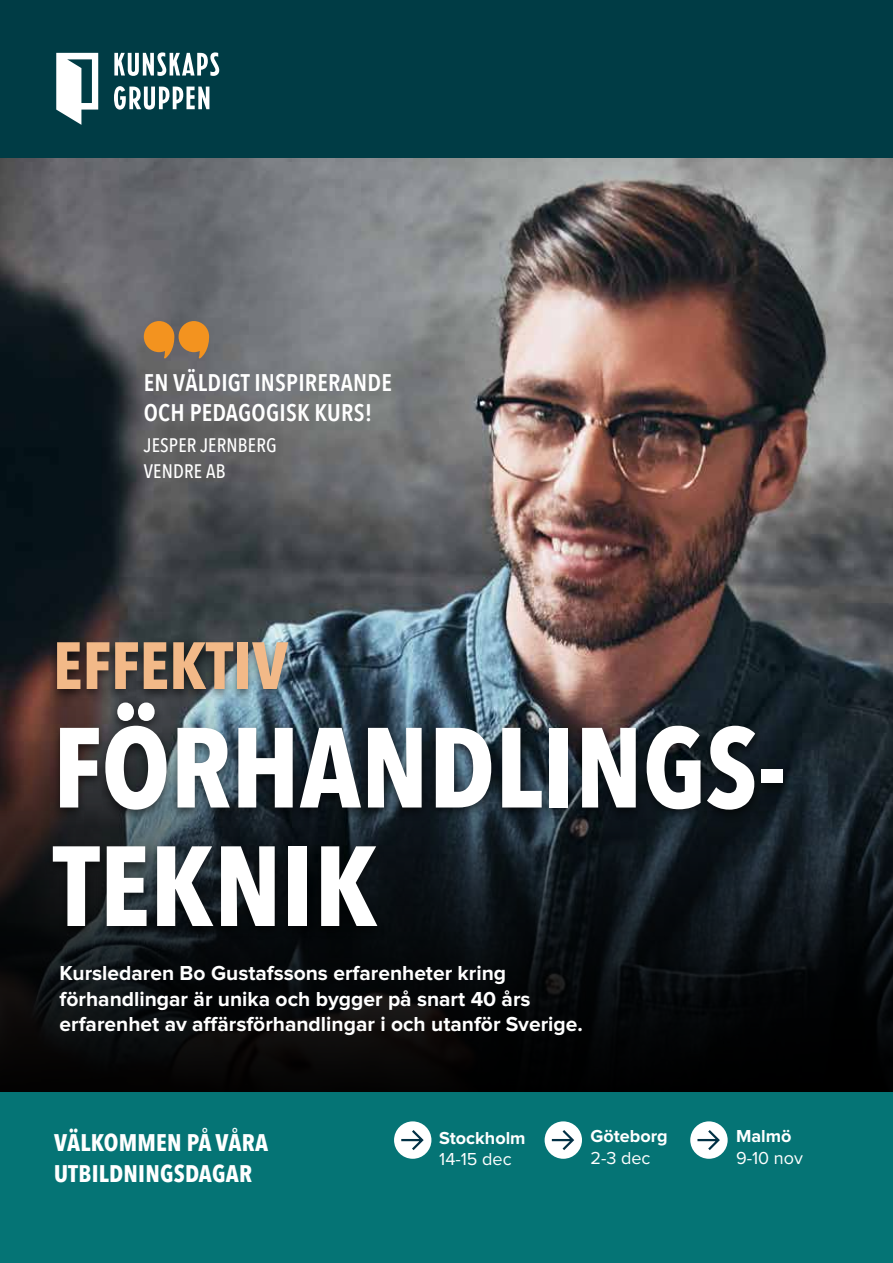
<style>
.page{position:relative;width:893px;height:1263px;background:#fff}
.page>*{position:absolute;margin:0;border:0;box-sizing:border-box;transform-origin:0 0}
.t1{font:700 112.5px/118.5px "Avenir Next Condensed";color:#fff}
.t2{font:700 66px "Avenir Next Condensed";color:#f2b988}
.t3{font:600 24px/30px "Avenir Next Condensed";letter-spacing:.01em;color:#fff}
.t4{font:700 24px/31.5px "Avenir Next Condensed";letter-spacing:.01em;color:#fff}
.t5{font:700 21px/25.5px "Proxima Nova";color:#fff}
.t6{font:500 19.5px/25.5px "Avenir Next Condensed";letter-spacing:.01em;color:#fff}
.t7{font:700 18px "Proxima Nova";color:#fff}
.t8{font:18px "Proxima Nova";color:#fff}
</style>
<div class="page">
<img style="left:0;top:157px;width:893px;height:319px">
<svg style="left:0;top:476px;width:893px;height:617px;background:#2d2c2d"></svg>
<div style="left:0;top:1093px;width:893px;height:170px;background:#057475"></div>
<div style="left:44px;top:638px;width:748px;height:301px;background:#000;opacity:.58"></div>
<div style="left:394px;top:1121px;width:37px;height:38px;background:#fff;border-radius:50%"></div>
<svg style="left:399px;top:1127px;width:25px;height:23px"></svg>
<div style="left:545px;top:1121px;width:37px;height:38px;background:#fff;border-radius:50%"></div>
<svg style="left:551px;top:1130px;width:24px;height:20px"></svg>
<div style="left:0;top:0;width:893px;height:157px;background:#003c45"></div>
<svg style="left:56px;top:53px;width:42px;height:72px"></svg>
<svg style="left:114px;top:52px;width:105px;height:24px"></svg>
<svg style="left:114px;top:86px;width:95px;height:24px"></svg>
<div style="left:690px;top:1121px;width:38px;height:38px;background:#fff;border-radius:50%"></div>
<svg style="left:695px;top:1127px;width:25px;height:23px"></svg>
<svg style="left:144px;top:321px;width:65px;height:37px;background:#c38338"></svg>
<p class="t3" style="left:144px;top:367px;width:250px">EN VÄLDIGT INSPIRERANDE<br>OCH PEDAGOGISK KURS!</p>
<p class="t6" style="left:144px;top:433px;width:134px">JESPER JERNBERG<br>VENDRE AB</p>
<h2 class="t2" style="left:53px;top:625px;width:237px">EFFEKTIV</h2>
<h1 class="t1" style="left:53px;top:708px;width:734px">FÖRHANDLINGS-<br>TEKNIK</h1>
<p class="t5" style="left:60px;top:961px;width:525px">Kursledaren Bo Gustafssons erfarenheter kring förhandlingar är unika och bygger på snart 40 års erfarenhet av affärsförhandlingar i och utanför Sverige.</p>
<p class="t4" style="left:54px;top:1126px;width:216px">VÄLKOMMEN PÅ VÅRA<br>UTBILDNINGSDAGAR</p>
<p class="t7" style="left:736px;top:1128px;width:57px">Malmö</p>
<p class="t7" style="left:590px;top:1128px;width:79px">Göteborg</p>
<p class="t8" style="left:590px;top:1150px;width:62px">2-3 dec</p>
<p class="t7" style="left:439px;top:1129px;width:88px">Stockholm</p>
<p class="t8" style="left:439px;top:1151px;width:74px">14-15 dec</p>
<p class="t8" style="left:736px;top:1150px;width:68px">9-10 nov</p>
</div>
